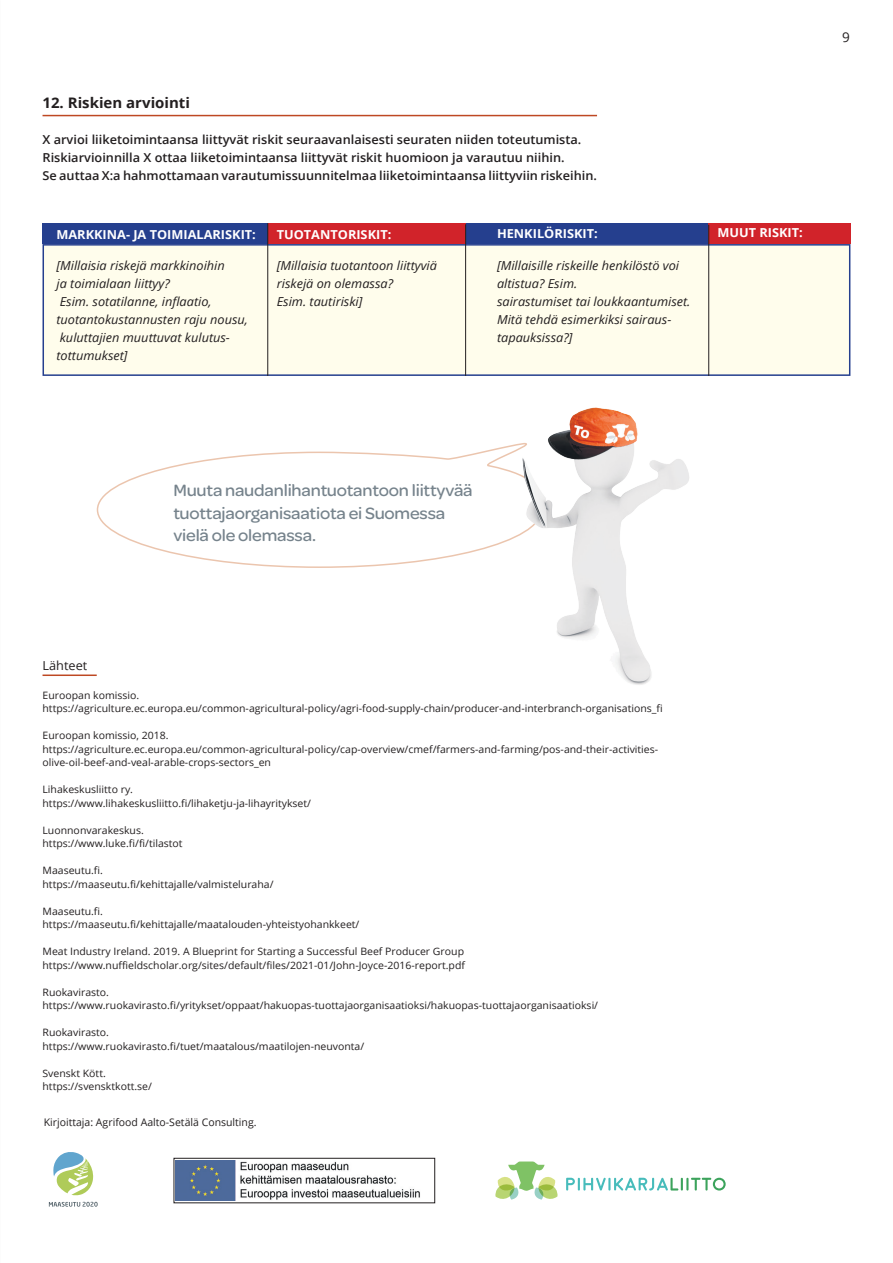
<style>
.page{position:relative;width:893px;height:1263px;background:#fff}
.page>*{position:absolute;margin:0;border:0;box-sizing:border-box;transform-origin:0 0}
.t1{font:500 17.4px/22.5px "Omnes";letter-spacing:-.01em;color:#76838c}
.t2{font:700 14.55px "Open Sans";color:#231f20}
.t3{font:13.5px "Open Sans";color:#231f20}
.t4{font:italic 12.3px/18px "Open Sans";color:#231f20}
.t5{font:600 12.3px/18px "Open Sans";color:#231f20}
.t6{font:700 12.3px "Open Sans";color:#fff}
.t7{font:12.3px "Open Sans";color:#231f20}
.t8{font:10.5px "Open Sans";color:#231f20}
.t9{font:10.2px/13.5px "Open Sans";color:#231f20}
</style>
<div class="page">
<svg style="left:96px;top:451px;width:350px;height:117px"></svg>
<div style="left:43px;top:244px;width:807px;height:132px;background:#fffdec;border:2px solid #253f8e"></div>
<div style="left:465px;top:223px;width:243px;height:21px;background:#253f8e"></div>
<div style="left:708px;top:223px;width:142px;height:21px;background:#d1232a"></div>
<div style="left:43px;top:223px;width:225px;height:21px;background:#253f8e"></div>
<div style="left:268px;top:223px;width:197px;height:21px;background:#d1232a"></div>
<hr style="left:43px;top:115px;width:554px;height:1px;background:#be4823">
<hr style="left:43px;top:674px;width:54px;height:2px;background:#be4823">
<hr style="left:267px;top:223px;width:1px;height:153px;background:#231f20">
<hr style="left:465px;top:224px;width:1px;height:152px;background:#231f20">
<hr style="left:708px;top:225px;width:1px;height:151px;background:#231f20">
<img style="left:446px;top:407px;width:243px;height:278px">
<svg style="left:53px;top:1152px;width:40px;height:43px"></svg>
<svg style="left:49px;top:1202px;width:49px;height:4px"></svg>
<svg style="left:176px;top:1200px;width:60px;height:1px"></svg>
<div style="left:174px;top:1158px;width:261px;height:45px;border:1px solid #231f20"></div>
<img style="left:176px;top:1160px;width:244px;height:40px">
<svg style="left:566px;top:1178px;width:160px;height:12px"></svg>
<svg style="left:495px;top:1161px;width:62px;height:38px"></svg>
<h2 class="t2" style="left:43px;top:92px;width:149px">12. Riskien arviointi</h2>
<p class="t5" style="left:43px;top:130px;width:556px">X arvioi liiketoimintaansa liittyvät riskit seuraavanlaisesti seuraten niiden toteutumista.<br>Riskiarvioinnilla X ottaa liiketoimintaansa liittyvät riskit huomioon ja varautuu niihin.<br>Se auttaa X:a hahmottamaan varautumissuunnitelmaa liiketoimintaansa liittyviin riskeihin.</p>
<p class="t6" style="left:56px;top:225px;width:201px">MARKKINA- JA TOIMIALARISKIT:</p>
<p class="t4" style="left:56px;top:256px;width:193px">[Millaisia riskejä markkinoihin<br>ja toimialaan liittyy?<br>Esim. sotatilanne, inflaatio, tuotantokustannusten raju nousu, kuluttajien muuttuvat kulutus&shy;tottumukset]</p>
<p class="t6" style="left:277px;top:225px;width:116px">TUOTANTORISKIT:</p>
<p class="t4" style="left:277px;top:256px;width:162px">[Millaisia tuotantoon liittyviä riskejä on olemassa?<br>Esim. tautiriski]</p>
<p class="t6" style="left:497px;top:225px;width:102px">HENKILÖRISKIT:</p>
<p class="t4" style="left:497px;top:256px;width:195px">[Millaisille riskeille henkilöstö voi altistua? Esim.<br>sairastumiset tai loukkaantumiset.<br>Mitä tehdä esimerkiksi sairaus&shy;tapauksissa?]</p>
<p class="t6" style="left:717px;top:224px;width:87px">MUUT RISKIT:</p>
<h3 class="t3" style="left:842px;top:28px;width:9px">9</h3>
<h1 class="t1" style="left:173px;top:478px;width:301px">Muuta naudanlihantuotantoon liittyvää tuottajaorganisaatiota ei Suomessa vielä ole olemassa.</h1>
<p class="t7" style="left:43px;top:657px;width:46px">Lähteet</p>
<p class="t9" style="left:43px;top:688px;width:622px">Euroopan komissio. https://agriculture.ec.europa.eu/common-agricultural-policy/agri-food-supply-chain/producer-and-interbranch-organisations_fi</p>
<p class="t9" style="left:43px;top:729px;width:617px">Euroopan komissio, 2018. https://agriculture.ec.europa.eu/common-agricultural-policy/cap-overview/cmef/farmers-and-farming/pos-and-their-activities&shy;olive-oil-beef-and-veal-arable-crops-sectors_en</p>
<p class="t9" style="left:43px;top:783px;width:270px">Lihakeskusliitto ry. https://www.lihakeskusliitto.fi/lihaketju-ja-lihayritykset/</p>
<p class="t9" style="left:43px;top:823px;width:142px">Luonnonvarakeskus. https://www.luke.fi/fi/tilastot</p>
<p class="t9" style="left:43px;top:864px;width:233px">Maaseutu.fi. https://maaseutu.fi/kehittajalle/valmisteluraha/</p>
<p class="t9" style="left:43px;top:904px;width:318px">Maaseutu.fi. https://maaseutu.fi/kehittajalle/maatalouden-yhteistyohankkeet/</p>
<p class="t9" style="left:43px;top:945px;width:424px">Meat Industry Ireland. 2019. A Blueprint for Starting a Successful Beef Producer Group https://www.nuffieldscholar.org/sites/default/files/2021-01/John-Joyce-2016-report.pdf</p>
<p class="t9" style="left:43px;top:985px;width:557px">Ruokavirasto. https://www.ruokavirasto.fi/yritykset/oppaat/hakuopas-tuottajaorganisaatioksi/hakuopas-tuottajaorganisaatioksi/</p>
<p class="t9" style="left:43px;top:1026px;width:323px">Ruokavirasto. https://www.ruokavirasto.fi/tuet/maatalous/maatilojen-neuvonta/</p>
<p class="t9" style="left:43px;top:1066px;width:111px">Svenskt Kött. https://svensktkott.se/</p>
<p class="t8" style="left:44px;top:1115px;width:214px">Kirjoittaja: Agrifood Aalto-Setälä Consulting.</p>
</div>
